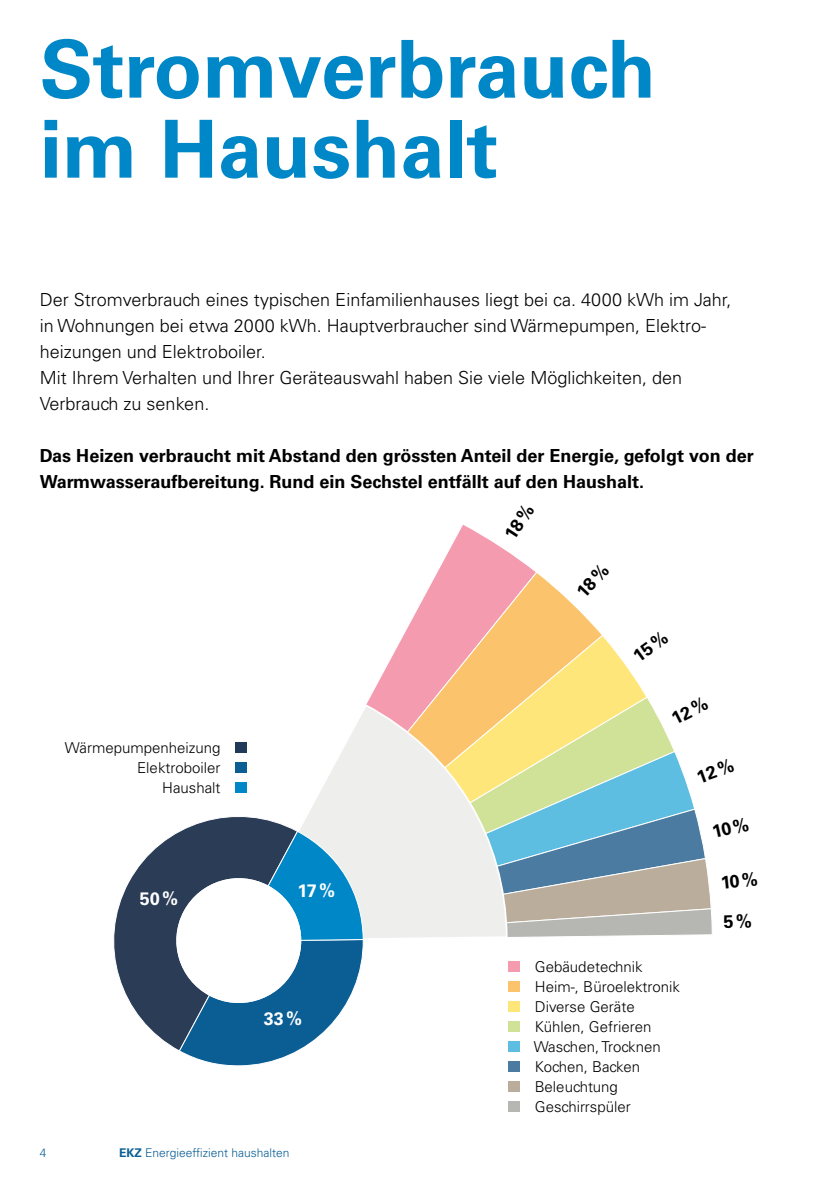
<style>
.page{position:relative;width:840px;height:1191px;background:#fff}
.page>*{position:absolute;margin:0;border:0;box-sizing:border-box;transform-origin:0 0}
.t1{font:700 80px/80px "Univers LT Std";color:#0087c7}
.t2{font:300 18px/26px "Univers LT Std";color:#000}
.t3{font:700 18px/26px "Univers LT Std";color:#000}
.t4{font:700 18px "Univers LT Std";color:#fff}
.t5{font:300 15px/20px "Univers LT Std";color:#000;text-align:right}
.t6{font:300 12px "Univers LT Std";color:#0a5e94}
.s1{font-weight:700}
</style>
<div class="page">
<div style="left:508px;top:1060px;width:11px;height:11px;background:#4b7ba1"></div>
<div style="left:508px;top:1080px;width:11px;height:11px;background:#bbad9c"></div>
<div style="left:508px;top:1100px;width:11px;height:11px;background:#b6b7b3"></div>
<svg style="left:438px;top:525px;width:96px;height:46px"></svg>
<svg style="left:404px;top:571px;width:197px;height:63px"></svg>
<svg style="left:371px;top:634px;width:275px;height:62px"></svg>
<svg style="left:235px;top:696px;width:439px;height:97px"></svg>
<svg style="left:508px;top:750px;width:186px;height:58px"></svg>
<svg style="left:508px;top:808px;width:188px;height:8px"></svg>
<svg style="left:237px;top:703px;width:271px;height:113px"></svg>
<svg style="left:113px;top:798px;width:185px;height:245px"></svg>
<svg style="left:504px;top:525px;width:30px;height:15px"></svg>
<svg style="left:576px;top:571px;width:25px;height:26px"></svg>
<svg style="left:632px;top:634px;width:14px;height:28px"></svg>
<svg style="left:671px;top:696px;width:3px;height:28px"></svg>
<svg style="left:167px;top:816px;width:545px;height:251px"></svg>
<h1 class="t1" style="left:40px;top:30px;width:617px">Stromverbrauch im Haushalt</h1>
<p class="t2" style="left:40px;top:287px;width:693px">Der Stromverbrauch eines typischen Einfamilienhauses liegt bei ca. 4000 kWh im Jahr, in Wohnungen bei etwa 2000 kWh. Hauptverbraucher sind Wärmepumpen, Elektro&shy;heizungen und Elektroboiler.<br>Mit Ihrem Verhalten und Ihrer Geräteauswahl haben Sie viele Möglichkeiten, den Verbrauch zu senken.</p>
<p class="t3" style="left:40px;top:443px;width:715px">Das Heizen verbraucht mit Abstand den grössten Anteil der Energie, gefolgt von der<br>Warmwasseraufbereitung. Rund ein Sechstel entfällt auf den Haushalt.</p>
<p class="t5" style="left:65px;top:737px;width:157px">Wärmepumpenheizung<br>Elektroboiler<br>Haushalt</p>
<p class="t4" style="left:140px;top:888px;width:40px">50%</p>
<p class="t4" style="left:297px;top:880px;width:39px">17%</p>
<p class="t4" style="left:264px;top:1008px;width:40px">33%</p>
<p class="t6" style="left:40px;top:1145px;width:8px">4</p>
<p class="t6" style="left:119px;top:1145px;width:172px"><span class="s1">EKZ</span> Energieeffizient haushalten</p>
<p class="t5" style="left:533px;top:956px;width:148px;text-align:left">Gebäudetechnik<br>Heim-, Büroelektronik<br>Diverse Geräte<br>Kühlen, Gefrieren<br>Waschen, Trocknen<br>Kochen, Backen<br>Beleuchtung<br>Geschirrspüler</p>
</div>
